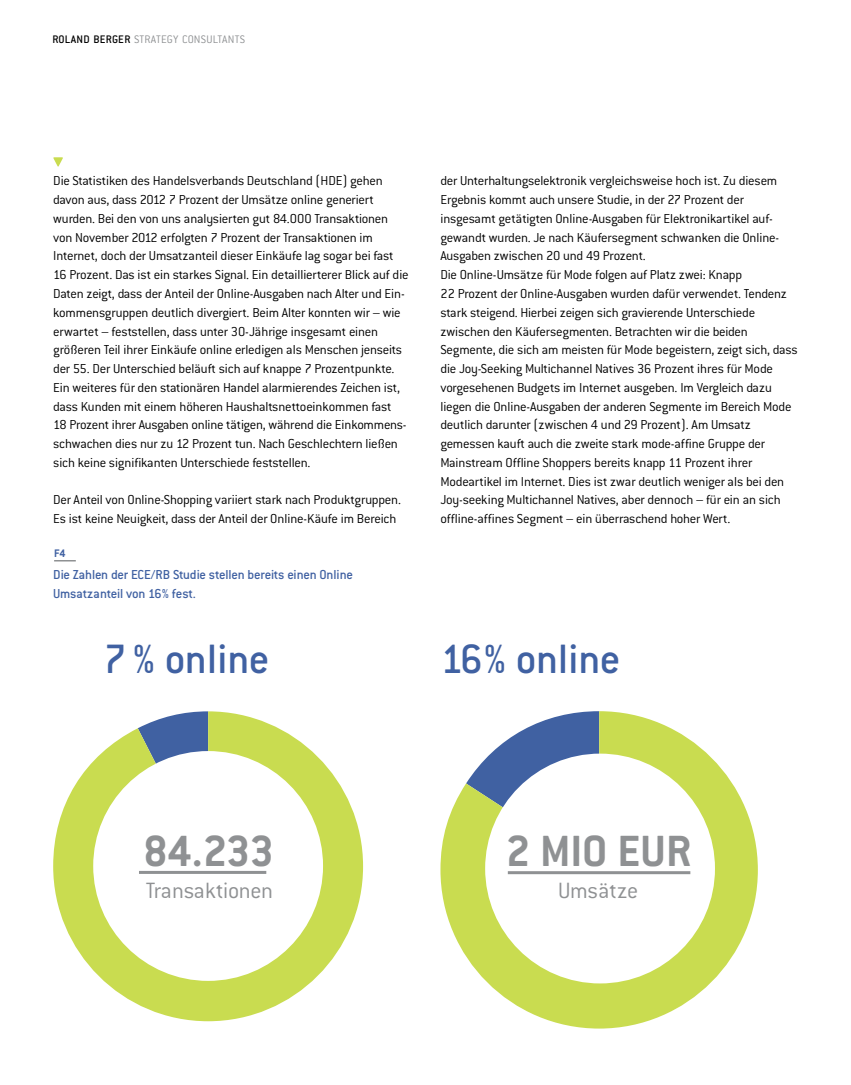
<style>
.page{position:relative;width:851px;height:1085px;background:#fff}
.page>*{position:absolute;margin:0;border:0;box-sizing:border-box;transform-origin:0 0}
.t1{font:700 47.85px "Conduit ITC";letter-spacing:-.01em;color:#8f9193}
.t2{font:500 45px "Conduit ITC";color:#4061a2}
.t3{font:300 24.3px "Conduit ITC";letter-spacing:.005em;color:#8f9193}
.t4{font:300 14.25px/18.8px "Conduit ITC";letter-spacing:-.01em;color:#000}
.t5{font:500 14.25px/18.8px "Conduit ITC";letter-spacing:-.01em;color:#4061a2}
.t6{font:300 12px "Conduit ITC";letter-spacing:.015em;color:#8f9193}
.t7{font:700 12px "Conduit ITC";color:#4061a2}
.s1{font-weight:500;color:#000}
</style>
<div class="page">
<svg style="left:440px;top:711px;width:317px;height:317px;fill:#c9dc50"></svg>
<svg style="left:53px;top:711px;width:310px;height:310px;fill:#c9dc50"></svg>
<div style="left:93px;top:751px;width:230px;height:229px;background:#fff;border-radius:50%"></div>
<div style="left:485px;top:753px;width:229px;height:230px;background:#fff;border-radius:50%"></div>
<svg style="left:54px;top:560px;width:22px;height:1px"></svg>
<hr style="left:139px;top:870px;width:127px;height:3px;background:#8f9193">
<hr style="left:507px;top:871px;width:183px;height:3px;background:#8f9193">
<svg style="left:53px;top:157px;width:10px;height:10px"></svg>
<p class="t6" style="left:52px;top:33px;width:193px"><span class="s1">Roland Berger</span> Strategy Consultants</p>
<p class="t4" style="left:53px;top:171px;width:357px">Die Statistiken des Handelsverbands Deutschland (HDE ) gehen davon aus, dass 2012 7 Prozent der Umsätze online generiert wurden. Bei den von uns analysierten gut 84.000 Transaktionen von November 2012 erfolgten 7 Prozent der Transaktionen im Internet, doch der Umsatzanteil dieser Einkäufe lag sogar bei fast 16 Prozent. Das ist ein starkes Signal. Ein detaillierterer Blick auf die Daten zeigt, dass der Anteil der Online-Ausgaben nach Alter und Ein&shy;kommensgruppen deutlich divergiert. Beim Alter konnten wir – wie erwartet – feststellen, dass unter 30-Jährige insgesamt einen größeren Teil ihrer Einkäufe online erledigen als Menschen jenseits der 55. Der Unterschied beläuft sich auf knappe 7 Prozentpunkte.<br>Ein weiteres für den stationären Handel alarmierendes Zeichen ist, dass Kunden mit einem höheren Haushaltsnettoeinkommen fast 18 Prozent ihrer Ausgaben online tätigen, während die Einkommens&shy;schwachen dies nur zu 12 Prozent tun. Nach Geschlechtern ließen sich keine signifikanten Unterschiede feststellen.</p>
<p class="t4" style="left:53px;top:490px;width:349px">Der Anteil von Online-Shopping variiert stark nach Produktgruppen.<br>Es ist keine Neuigkeit, dass der Anteil der Online-Käufe im Bereich</p>
<p class="t7" style="left:54px;top:546px;width:13px">F4</p>
<p class="t5" style="left:53px;top:565px;width:301px">Die Zahlen der ECE/RB Studie stellen bereits einen Online<br>Umsatzanteil von 16% fest.</p>
<h2 class="t2" style="left:103px;top:633px;width:168px">7 % online</h2>
<p class="t4" style="left:440px;top:172px;width:359px">der Unterhaltungselektronik vergleichsweise hoch ist. Zu diesem Ergebnis kommt auch unsere Studie, in der 27 Prozent der insgesamt getätigten Online-Ausgaben für Elektronikartikel auf&shy;gewandt wurden. Je nach Käufersegment schwanken die Online-Ausgaben zwischen 20 und 49 Prozent.<br>Die Online-Umsätze für Mode folgen auf Platz zwei: Knapp<br>22 Prozent der Online-Ausgaben wurden dafür verwendet. Tendenz stark steigend. Hierbei zeigen sich gravierende Unterschiede zwischen den Käufersegmenten. Betrachten wir die beiden Segmente, die sich am meisten für Mode begeistern, zeigt sich, dass die Joy-Seeking Multichannel Natives 36 Prozent ihres für Mode vorgesehenen Budgets im Internet ausgeben. Im Vergleich dazu liegen die Online-Ausgaben der anderen Segmente im Bereich Mode deutlich darunter (zwischen 4 und 29 Prozent). Am Umsatz gemessen kauft auch die zweite stark mode-affine Gruppe der Mainstream Offline Shoppers bereits knapp 11 Prozent ihrer Modeartikel im Internet. Dies ist zwar deutlich weniger als bei den Joy-seeking Multichannel Natives, aber dennoch – für ein an sich offline-affines Segment – ein überraschend hoher Wert.</p>
<h2 class="t2" style="left:440px;top:633px;width:182px">16% online</h2>
<h1 class="t1" style="left:144px;top:823px;width:132px">84.233</h1>
<h1 class="t1" style="left:506px;top:823px;width:136px">2 Mio EUR</h1>
<h3 class="t3" style="left:146px;top:877px;width:129px">Transaktionen</h3>
<h3 class="t3" style="left:558px;top:877px;width:82px">Umsätze</h3>
</div>
